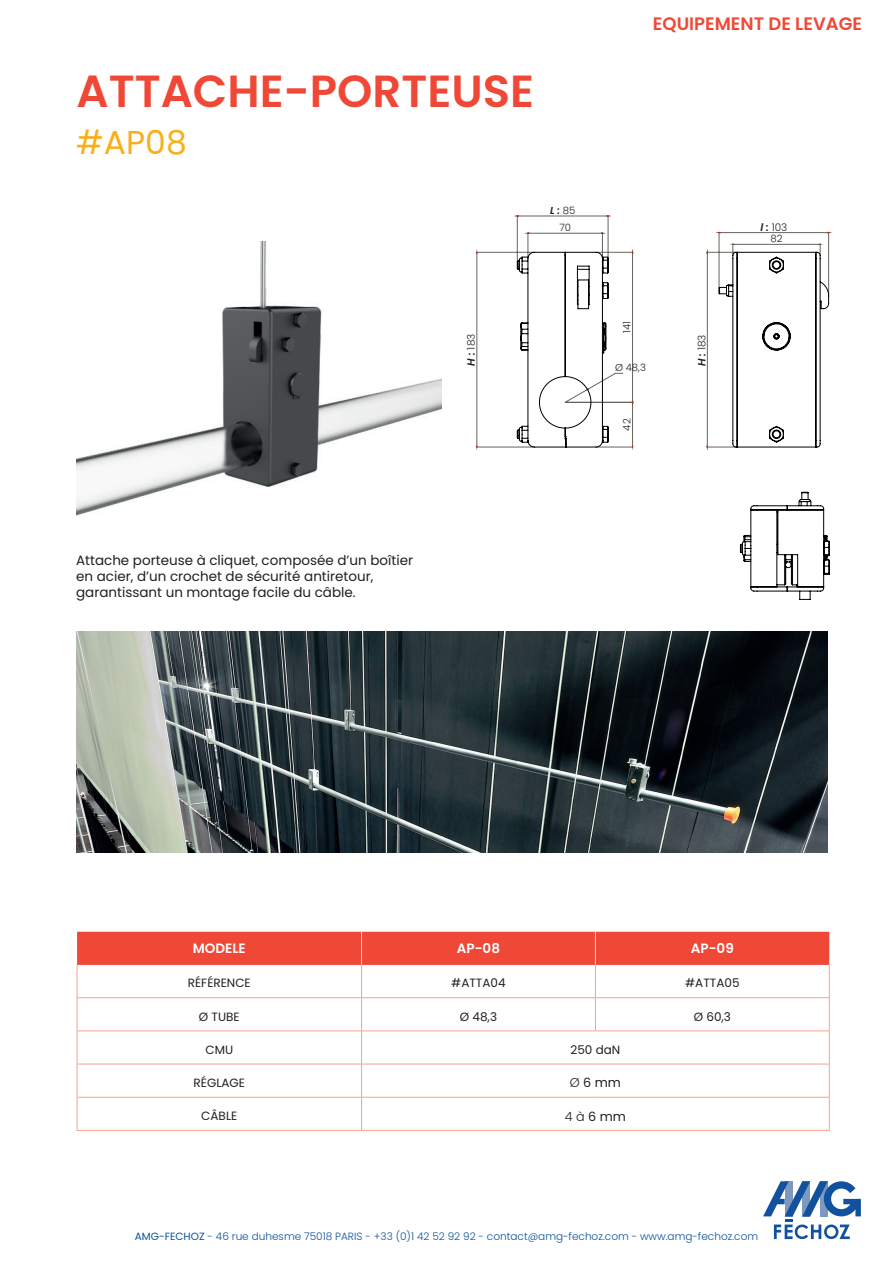
<style>
.page{position:relative;width:893px;height:1263px;background:#fff}
.page>*{position:absolute;margin:0;border:0;box-sizing:border-box;transform-origin:0 0}
.t1{font:600 45px "Poppins";color:#ef4837}
.t2{font:33px "Poppins";color:#faaf18}
.t3{font:600 18px "Poppins";color:#ef4837}
.t4{font:13.5px/16.2px "Poppins";color:#231f20}
.t5{font:600 13.5px "Poppins";color:#fff}
.t6{font:12.75px "Poppins";color:#231f20}
.t7{font:12px "Poppins";color:#231f20}
.t8{font:300 10.5px "Poppins";color:#0a529c}
.t9{font:300 10.5px "Poppins";color:#231f20}
.t10{font:300 10.05px/17.2px "Poppins";color:#231f20;text-align:center}
.s1{font-weight:600;font-style:italic}
.s2{font-weight:300}
.s3{font-weight:400}
</style>
<div class="page">
<svg style="left:763px;top:1181px;width:98px;height:58px"></svg>
<svg style="left:514px;top:215px;width:315px;height:36px"></svg>
<svg style="left:476px;top:243px;width:345px;height:205px"></svg>
<svg style="left:516px;top:251px;width:313px;height:197px"></svg>
<img style="left:76px;top:241px;width:366px;height:275px">
<img style="left:76px;top:631px;width:751px;height:221px">
<svg style="left:739px;top:491px;width:91px;height:109px"></svg>
<div style="left:77px;top:932px;width:752px;height:33px;background:#ef4837"></div>
<hr style="left:77px;top:965px;width:1px;height:32px;background:#f7a288">
<hr style="left:361px;top:965px;width:1px;height:32px;background:#f7a288">
<hr style="left:595px;top:965px;width:1px;height:32px;background:#f7a288">
<hr style="left:829px;top:965px;width:1px;height:32px;background:#f7a288">
<hr style="left:77px;top:997px;width:285px;height:1px;background:#f7a288">
<hr style="left:77px;top:998px;width:1px;height:32px;background:#f7a288">
<hr style="left:362px;top:997px;width:233px;height:1px;background:#f7a288">
<hr style="left:361px;top:998px;width:1px;height:32px;background:#f7a288">
<hr style="left:595px;top:997px;width:235px;height:1px;background:#f7a288">
<hr style="left:595px;top:998px;width:1px;height:32px;background:#f7a288">
<hr style="left:829px;top:998px;width:1px;height:32px;background:#f7a288">
<hr style="left:77px;top:1030px;width:285px;height:1px;background:#f7a288">
<hr style="left:77px;top:1031px;width:1px;height:33px;background:#f7a288">
<hr style="left:362px;top:1030px;width:233px;height:1px;background:#f7a288">
<hr style="left:361px;top:1031px;width:1px;height:33px;background:#f7a288">
<hr style="left:595px;top:1030px;width:235px;height:1px;background:#f7a288">
<hr style="left:829px;top:1031px;width:1px;height:33px;background:#f7a288">
<hr style="left:77px;top:1064px;width:285px;height:1px;background:#f7a288">
<hr style="left:77px;top:1064px;width:1px;height:33px;background:#f7a288">
<hr style="left:362px;top:1064px;width:233px;height:1px;background:#f7a288">
<hr style="left:361px;top:1064px;width:1px;height:33px;background:#f7a288">
<hr style="left:595px;top:1064px;width:235px;height:1px;background:#f7a288">
<hr style="left:829px;top:1064px;width:1px;height:33px;background:#f7a288">
<hr style="left:77px;top:1097px;width:285px;height:1px;background:#f7a288">
<hr style="left:77px;top:1097px;width:1px;height:33px;background:#f7a288">
<hr style="left:362px;top:1097px;width:233px;height:1px;background:#f7a288">
<hr style="left:361px;top:1097px;width:1px;height:33px;background:#f7a288">
<hr style="left:595px;top:1097px;width:235px;height:1px;background:#f7a288">
<hr style="left:829px;top:1097px;width:1px;height:33px;background:#f7a288">
<hr style="left:77px;top:1130px;width:285px;height:1px;background:#f7a288">
<hr style="left:362px;top:1130px;width:233px;height:1px;background:#f7a288">
<hr style="left:595px;top:1130px;width:235px;height:1px;background:#f7a288">
<hr style="left:361px;top:932px;width:1px;height:33px;background:#fcd7c8">
<hr style="left:595px;top:932px;width:1px;height:33px;background:#fcd7c8">
<h1 class="t1" style="left:77px;top:65px;width:459px">ATTACHE-PORTEUSE</h1>
<h2 class="t2" style="left:76px;top:123px;width:112px">#AP08</h2>
<p class="t10" style="left:550px;top:202px;width:27px"><span class="s1">L :</span> 85<br>70</p>
<h3 class="t3" style="left:653px;top:13px;width:211px">EQUIPEMENT DE LEVAGE</h3>
<p class="t9" style="left:760px;top:221px;width:29px"><span class="s1">l :</span> 103</p>
<p class="t10" style="left:770px;top:230px;width:14px">82</p>
<p class="t10" style="left:618px;top:333px;width:14px;rotate:-90deg">141</p>
<p class="t9" style="left:465px;top:365px;width:33px;rotate:-90deg"><span class="s1">H :</span> 183</p>
<p class="t9" style="left:696px;top:366px;width:33px;rotate:-90deg"><span class="s1">H :</span> 183</p>
<p class="t10" style="left:615px;top:359px;width:32px">Ø 48,3</p>
<p class="t4" style="left:76px;top:552px;width:339px">Attache porteuse à cliquet, composée d’un boîtier en acier, d’un crochet de sécurité antiretour, garantissant un montage facile du câble.</p>
<p class="t10" style="left:618px;top:431px;width:13px;rotate:-90deg">42</p>
<p class="t5" style="left:193px;top:941px;width:54px">MODELE</p>
<p class="t5" style="left:457px;top:941px;width:45px">AP-08</p>
<p class="t5" style="left:691px;top:941px;width:44px">AP-09</p>
<p class="t7" style="left:188px;top:976px;width:64px">RÉFÉRENCE</p>
<p class="t7" style="left:451px;top:976px;width:56px">#ATTA04</p>
<p class="t7" style="left:685px;top:976px;width:56px">#ATTA05</p>
<p class="t7" style="left:199px;top:1009px;width:42px">Ø TUBE</p>
<p class="t7" style="left:460px;top:1009px;width:39px">Ø 48,3</p>
<p class="t7" style="left:694px;top:1009px;width:39px">Ø 60,3</p>
<p class="t7" style="left:205px;top:1042px;width:29px">CMU</p>
<p class="t7" style="left:570px;top:1042px;width:51px">250 daN</p>
<p class="t7" style="left:194px;top:1076px;width:53px">RÉGLAGE</p>
<p class="t6" style="left:570px;top:1075px;width:53px"><span class="s2">Ø</span> 6 mm</p>
<p class="t7" style="left:201px;top:1109px;width:38px">CÂBLE</p>
<p class="t6" style="left:565px;top:1109px;width:63px"><span class="s2">4 à</span> 6 mm</p>
<p class="t8" style="left:135px;top:1230px;width:625px"><span class="s3">AMG-FECHOZ</span> - 46 rue duhesme 75018 PARIS - +33 (0)1 42 52 92 92 - contact@amg-fechoz.com - www.amg-fechoz.com</p>
</div>
